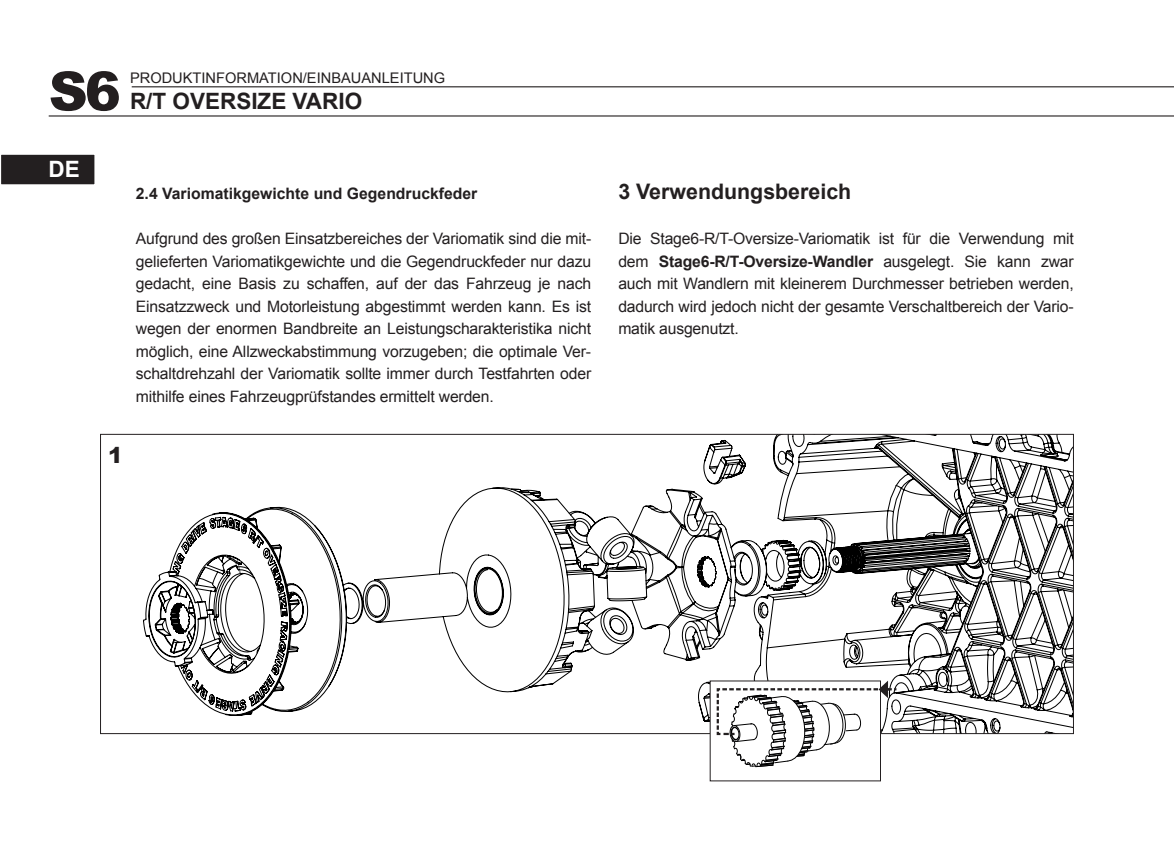
<style>
.page{position:relative;width:1174px;height:868px;background:#fff}
.page>*{position:absolute;margin:0;border:0;box-sizing:border-box;transform-origin:0 0}
.t1{font:900 54px "Arial";color:#231f20}
.t2{font:700 22.5px "Arial";color:#231f20}
.t3{font:700 22.5px "Arial";color:#fff}
.t4{font:900 22.05px "Arial";color:#231f20}
.t5{font:700 21.38px "Arial";color:#231f20}
.t6{font:15.75px/22.5px "Arial";letter-spacing:-.01em;color:#231f20;text-align:justify}
.t7{font:700 15.75px "Arial";color:#231f20}
.t8{font:14.62px "Arial";color:#231f20}
.s1{font-weight:700}
</style>
<div class="page">
<hr style="left:49px;top:115px;width:1125px;height:1px;background:#231f20">
<hr style="left:132px;top:86px;width:1042px;height:1px;background:#231f20">
<div style="left:1px;top:154px;width:94px;height:31px;background:#231f20"></div>
<div style="left:0;top:154px;width:96px;height:31px;border:1px solid #fff"></div>
<hr style="left:100px;top:867px;width:973px;height:1px;background:#cbcbcb">
<hr style="left:1173px;top:434px;width:1px;height:299px;background:#cbcbcb">
<svg style="left:143px;top:436px;width:928px;height:295px"></svg>
<div style="left:710px;top:681px;width:170px;height:99px;background:#fff"></div>
<svg style="left:715px;top:680px;width:183px;height:87px"></svg>
<h1 class="t1" style="left:49px;top:52px;width:74px">S6</h1>
<p class="t8" style="left:130px;top:68px;width:317px">PRODUKTINFORMATION/EINBAUANLEITUNG</p>
<h2 class="t2" style="left:130px;top:86px;width:234px">R/T OVERSIZE VARIO</h2>
<h2 class="t3" style="left:48px;top:154px;width:33px">DE</h2>
<p class="t7" style="left:136px;top:183px;width:343px">2.4 Variomatikgewichte und Gegendruckfeder</p>
<p class="t6" style="left:136px;top:227px;width:457px">Aufgrund des großen Einsatzbereiches der Variomatik sind die mit&shy;gelieferten Variomatikgewichte und die Gegendruckfeder nur dazu gedacht, eine Basis zu schaffen, auf der das Fahrzeug je nach Einsatzzweck und Motorleistung abgestimmt werden kann. Es ist wegen der enormen Bandbreite an Leistungscharakteristika nicht möglich, eine Allzweckabstimmung vorzugeben; die optimale Ver&shy;schaltdrehzahl der Variomatik sollte immer durch Testfahrten oder mithilfe eines Fahrzeugprüfstandes ermittelt werden.</p>
<h3 class="t4" style="left:108px;top:439px;width:16px">1</h3>
<h3 class="t5" style="left:618px;top:177px;width:234px">3 Verwendungsbereich</h3>
<p class="t6" style="left:618px;top:227px;width:457px">Die Stage6-R/T-Oversize-Variomatik ist für die Verwendung mit dem <span class="s1">Stage6-R/T-Oversize-Wandler</span> ausgelegt. Sie kann zwar auch mit Wandlern mit kleinerem Durchmesser betrieben werden, dadurch wird jedoch nicht der gesamte Verschaltbereich der Vario&shy;matik ausgenutzt.</p>
</div>
